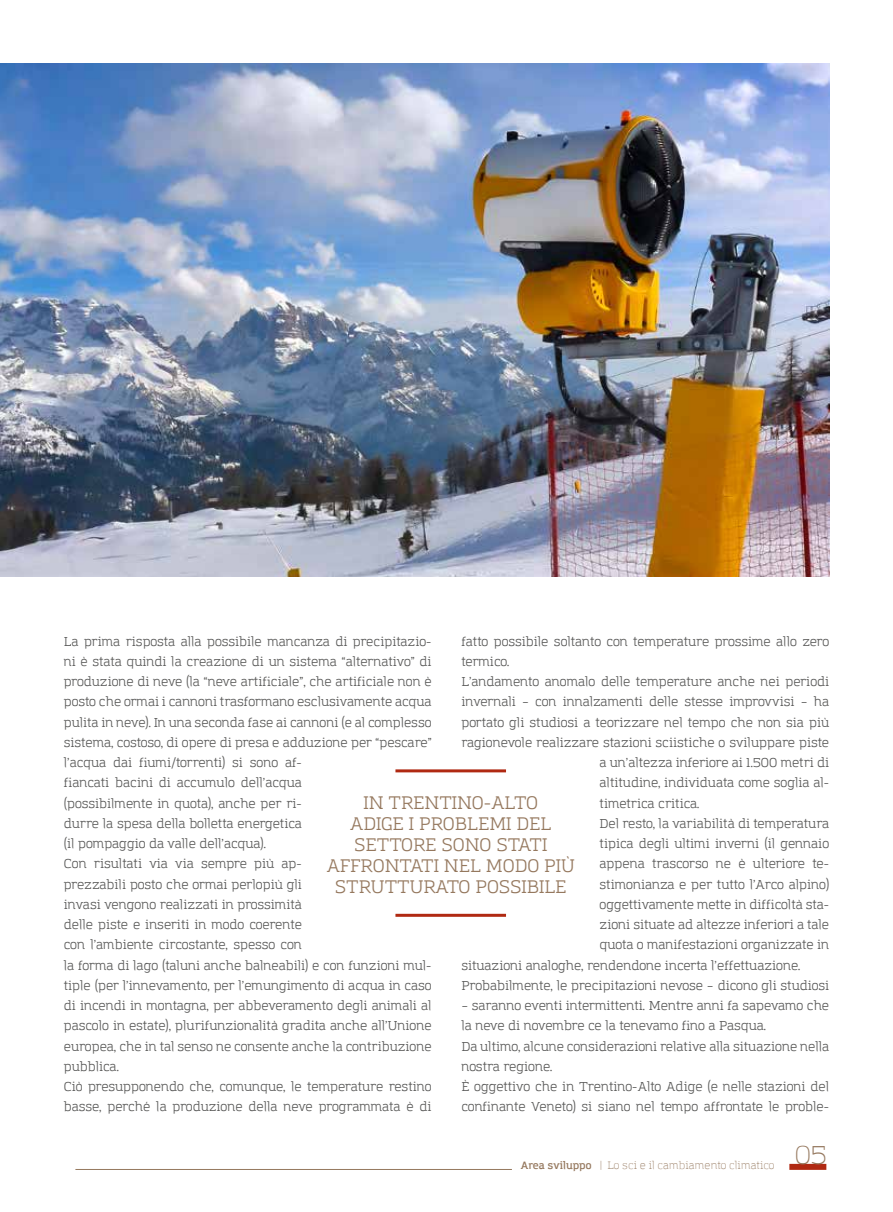
<style>
.page{position:relative;width:893px;height:1212px;background:#fff}
.page>*{position:absolute;margin:0;border:0;box-sizing:border-box;transform-origin:0 0}
.t1{font:300 25.5px "Amazing Grotesk";color:#95785e}
.t2{font:18px/21px "Amazing Grotesk";color:#95785e;text-align:center}
.t3{font:12.75px/20.2px "Amazing Grotesk";color:#575756}
.t4{font:300 10.5px "Amazing Grotesk";color:#95785e}
.s1{font-weight:600}
</style>
<div class="page">
<div style="left:789px;top:1164px;width:37px;height:6px;background:#b02912"></div>
<hr style="left:395px;top:769px;width:111px;height:3px;background:#b02912">
<hr style="left:395px;top:914px;width:111px;height:3px;background:#b02912">
<img style="left:0;top:64px;width:829px;height:512px">
<hr style="left:75px;top:1169px;width:437px;height:1px;background:#95785e">
<p class="t3" style="left:64px;top:631px;width:369px">La prima risposta alla possibile mancanza di precipitazio&shy;ni è stata quindi la creazione di un sistema “alternativo” di produzione di neve (la “neve artificiale”, che artificiale non è posto che ormai i cannoni trasformano esclusivamente acqua pulita in neve). In una seconda fase ai cannoni (e al complesso sistema, costoso, di opere di presa e adduzione per “pescare” l’acqua dai fiumi/torrenti) si sono af-<br>fiancati bacini di accumulo dell’acqua<br>(possibilmente in quota), anche per ri-<br>durre la spesa della bolletta energetica<br>(il pompaggio da valle dell’acqua).<br>Con risultati via via sempre più ap-<br>prezzabili posto che ormai perlopiù gli<br>invasi vengono realizzati in prossimità<br>delle piste e inseriti in modo coerente<br>con l’ambiente circostante, spesso con<br>la forma di lago (taluni anche balneabili) e con funzioni mul&shy;tiple (per l’innevamento, per l’emungimento di acqua in caso di incendi in montagna, per abbeveramento degli animali al pascolo in estate), plurifunzionalità gradita anche all’Unione europea, che in tal senso ne consente anche la contribuzione pubblica.<br>Ciò presupponendo che, comunque, le temperature restino basse, perché la produzione della neve programmata è di</p>
<p class="t3" style="left:461px;top:631px;width:369px">fatto possibile soltanto con temperature prossime allo zero</p>
<p class="t3" style="left:461px;top:651px;width:50px">termico.</p>
<p class="t3" style="left:461px;top:672px;width:369px">L’andamento anomalo delle temperature anche nei periodi</p>
<p class="t3" style="left:461px;top:692px;width:369px">invernali – con innalzamenti delle stesse improvvisi – ha</p>
<p class="t3" style="left:461px;top:712px;width:369px">portato gli studiosi a teorizzare nel tempo che non sia più</p>
<p class="t3" style="left:461px;top:732px;width:369px">ragionevole realizzare stazioni sciistiche o sviluppare piste</p>
<p class="t3" style="left:600px;top:753px;width:231px">a un’altezza inferiore ai 1.500 metri di</p>
<p class="t3" style="left:600px;top:773px;width:231px">altitudine, individuata come soglia al-</p>
<p class="t3" style="left:600px;top:793px;width:102px">timetrica critica.</p>
<p class="t3" style="left:600px;top:813px;width:231px">Del resto, la variabilità di temperatura</p>
<p class="t3" style="left:600px;top:834px;width:231px">tipica degli ultimi inverni (il gennaio</p>
<p class="t3" style="left:600px;top:854px;width:231px">appena trascorso ne è ulteriore te-</p>
<p class="t3" style="left:600px;top:874px;width:231px">stimonianza e per tutto l’Arco alpino)</p>
<p class="t3" style="left:600px;top:894px;width:231px">oggettivamente mette in difficoltà sta-</p>
<p class="t3" style="left:600px;top:915px;width:231px">zioni situate ad altezze inferiori a tale</p>
<p class="t3" style="left:600px;top:935px;width:231px">quota o manifestazioni organizzate in</p>
<p class="t3" style="left:461px;top:955px;width:341px">situazioni analoghe, rendendone incerta l’effettuazione.</p>
<p class="t3" style="left:461px;top:975px;width:369px">Probabilmente, le precipitazioni nevose – dicono gli studiosi</p>
<p class="t3" style="left:461px;top:996px;width:369px">– saranno eventi intermittenti. Mentre anni fa sapevamo che la neve di novembre ce la tenevamo fino a Pasqua.<br>Da ultimo, alcune considerazioni relative alla situazione nella nostra regione.<br>È oggettivo che in Trentino-Alto Adige (e nelle stazioni del confinante Veneto) si siano nel tempo affrontate le proble-</p>
<h2 class="t2" style="left:327px;top:792px;width:250px">IN TRENTINO-ALTO<br>ADIGE I PROBLEMI DEL<br>SETTORE SONO STATI<br>AFFRONTATI NEL MODO PIÙ<br>STRUTTURATO POSSIBILE</h2>
<p class="t4" style="left:521px;top:1159px;width:255px"><span class="s1">Area sviluppo</span> | Lo sci e il cambiamento climatico</p>
<h1 class="t1" style="left:795px;top:1140px;width:33px">05</h1>
</div>
